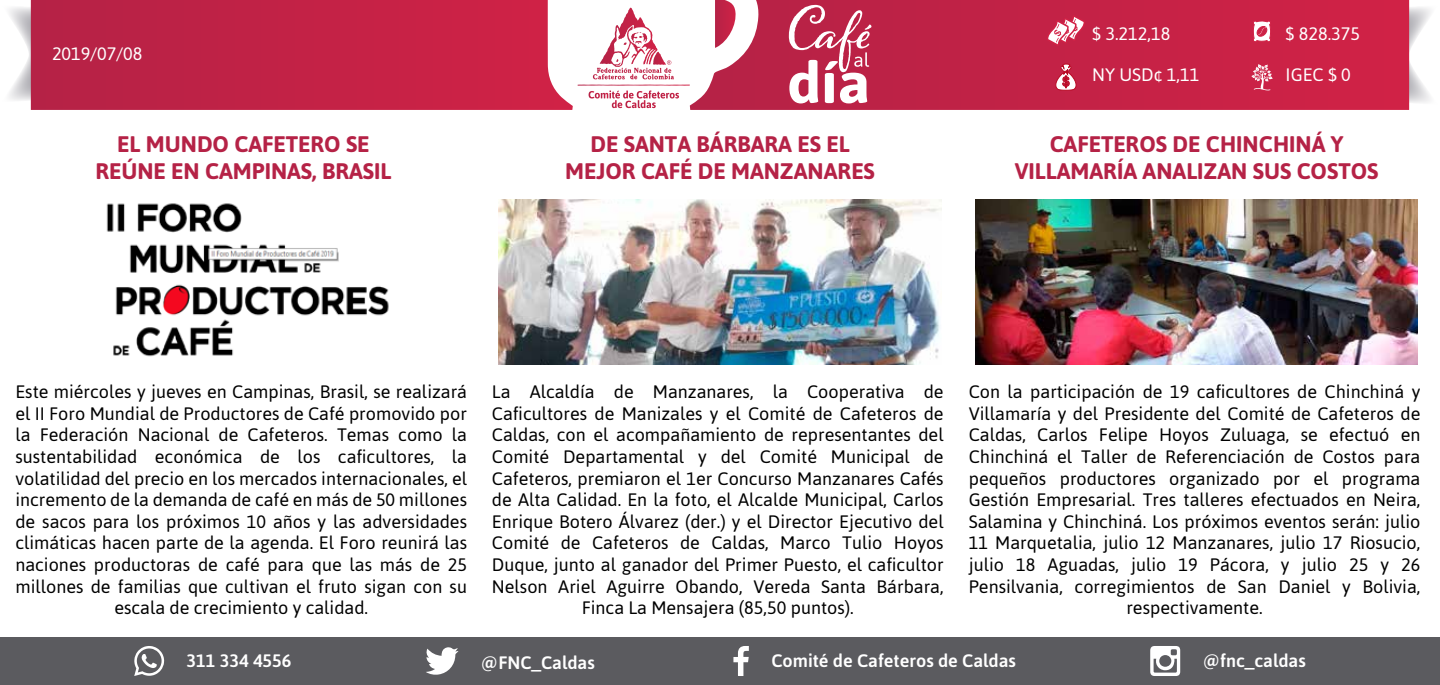
<style>
.page{position:relative;width:1440px;height:685px;background:#fff}
.page>*{position:absolute;margin:0;border:0;box-sizing:border-box;transform-origin:0 0}
.t1{font:700 22.5px/27px "Asap";color:#b52246;text-align:center}
.t2{font:18px/21.6px "Asap";color:#000;text-align:center}
.t3{font:500 18px "Asap";color:#fff}
.t4{font:18px "Asap";color:#fff}
</style>
<div class="page">
<svg style="left:9px;top:4px;width:22px;height:99px"></svg>
<svg style="left:1409px;top:4px;width:22px;height:101px"></svg>
<svg style="left:31px;top:0;width:542px;height:110px;background:#c42a4d"></svg>
<svg style="left:690px;top:0;width:719px;height:110px;background:#c82f51"></svg>
<svg style="left:577px;top:8px;width:113px;height:100px"></svg>
<div style="left:0;top:636px;width:1440px;height:48px;background:#5b5b5f"></div>
<svg style="left:426px;top:647px;width:32px;height:27px"></svg>
<svg style="left:733px;top:646px;width:16px;height:29px"></svg>
<svg style="left:1150px;top:646px;width:30px;height:29px"></svg>
<svg style="left:134px;top:646px;width:30px;height:29px"></svg>
<svg style="left:789px;top:5px;width:82px;height:98px"></svg>
<img style="left:499px;top:199px;width:442px;height:165px">
<img style="left:975px;top:199px;width:443px;height:165px">
<img style="left:106px;top:203px;width:283px;height:154px">
<svg style="left:1253px;top:20px;width:18px;height:22px"></svg>
<svg style="left:1055px;top:64px;width:21px;height:28px"></svg>
<svg style="left:1047px;top:15px;width:38px;height:31px"></svg>
<svg style="left:1251px;top:64px;width:22px;height:26px"></svg>
<p class="t4" style="left:52px;top:42px;width:92px">2019/07/08</p>
<p class="t1" style="left:95px;top:129px;width:298px">EL MUNDO CAFETERO SE<br>REÚNE EN CAMPINAS, BRASIL</p>
<p class="t4" style="left:1092px;top:22px;width:80px">$ 3.212,18</p>
<p class="t4" style="left:1092px;top:62px;width:109px">NY USD¢ 1,11</p>
<p class="t4" style="left:1286px;top:22px;width:76px">$ 828.375</p>
<p class="t4" style="left:1286px;top:62px;width:67px">IGEC $ 0</p>
<p class="t1" style="left:565px;top:129px;width:311px">DE SANTA BÁRBARA ES EL<br>MEJOR CAFÉ DE MANZANARES</p>
<p class="t1" style="left:1015px;top:129px;width:365px">CAFETEROS DE CHINCHINÁ Y<br>VILLAMARÍA ANALIZAN SUS COSTOS</p>
<p class="t2" style="left:15px;top:380px;width:453px">Este miércoles y jueves en Campinas, Brasil, se realizará el II Foro Mundial de Productores de Café promovido por la Federación Nacional de Cafeteros. Temas como la sustentabilidad económica de los caficultores, la volatilidad del precio en los mercados internacionales, el incremento de la demanda de café en más de 50 millones de sacos para los próximos 10 años y las adversidades climáticas hacen parte de la agenda. El Foro reunirá las naciones productoras de café para que las más de 25 millones de familias que cultivan el fruto sigan con su escala de crecimiento y calidad.</p>
<p class="t2" style="left:492px;top:380px;width:453px">La Alcaldía de Manzanares, la Cooperativa de Caficultores de Manizales y el Comité de Cafeteros de Caldas, con el acompañamiento de representantes del Comité Departamental y del Comité Municipal de Cafeteros, premiaron el 1er Concurso Manzanares Cafés de Alta Calidad. En la foto, el Alcalde Municipal, Carlos Enrique Botero Álvarez (der.) y el Director Ejecutivo del Comité de Cafeteros de Caldas, Marco Tulio Hoyos Duque, junto al ganador del Primer Puesto, el caficultor Nelson Ariel Aguirre Obando, Vereda Santa Bárbara, Finca La Mensajera (85,50 puntos).</p>
<p class="t2" style="left:969px;top:380px;width:453px">Con la participación de 19 caficultores de Chinchiná y Villamaría y del Presidente del Comité de Cafeteros de Caldas, Carlos Felipe Hoyos Zuluaga, se efectuó en Chinchiná el Taller de Referenciación de Costos para pequeños productores organizado por el programa Gestión Empresarial. Tres talleres efectuados en Neira, Salamina y Chinchiná. Los próximos eventos serán: julio 11 Marquetalia, julio 12 Manzanares, julio 17 Riosucio, julio 18 Aguadas, julio 19 Pácora, y julio 25 y 26<br>Pensilvania, corregimientos de San Daniel y Bolivia, respectivamente.</p>
<p class="t3" style="left:187px;top:648px;width:106px">311 334 4556</p>
<p class="t3" style="left:481px;top:650px;width:115px">@FNC_Caldas</p>
<p class="t3" style="left:771px;top:648px;width:246px">Comité de Cafeteros de Caldas</p>
<p class="t3" style="left:1203px;top:647px;width:105px">@fnc_caldas</p>
</div>
